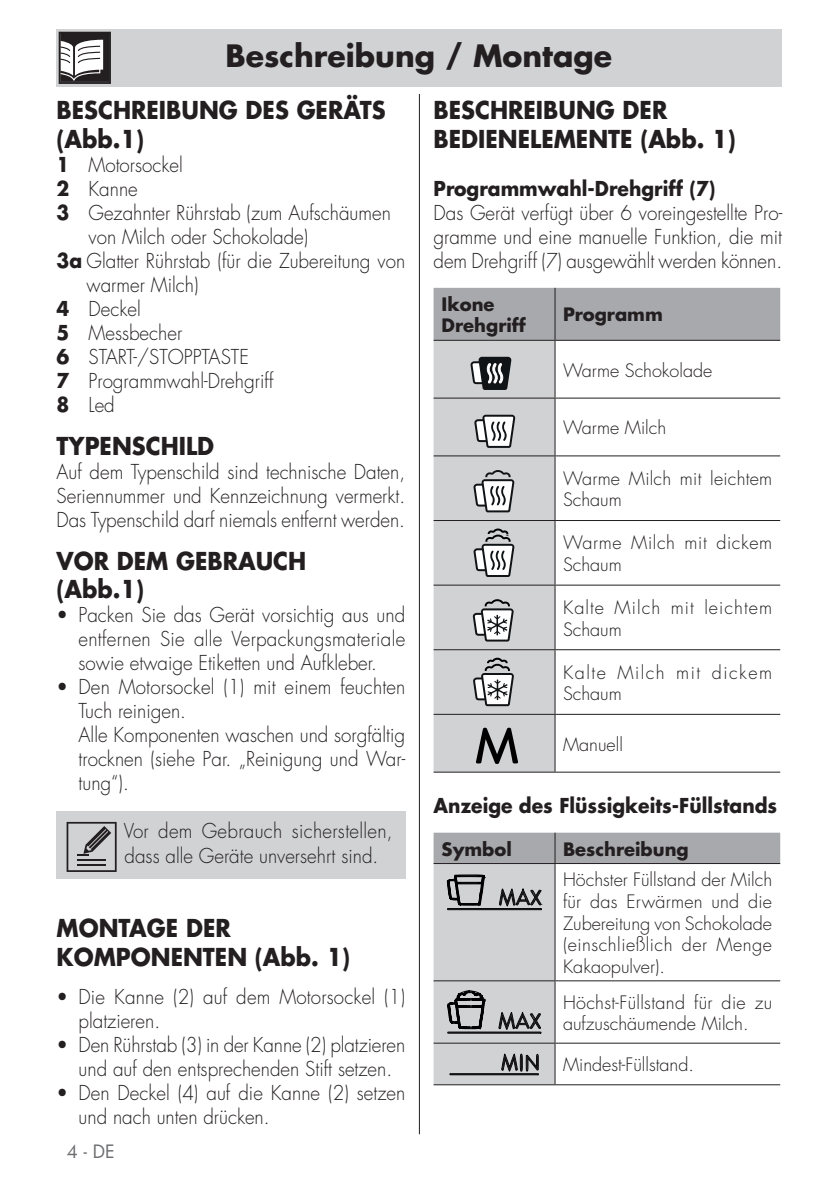
<style>
.page{position:relative;width:839px;height:1192px;background:#fff}
.page>*{position:absolute;margin:0;border:0;box-sizing:border-box;transform-origin:0 0}
.Testo{font:700 30px "Futura Std";color:#231f20}
.testo_tab{font:700 24px "Futura Std";color:#231f20;scale:.94 1}
.testo_tab-2{font:300 20px/24px "Futura Std";color:#231f20;scale:.94 1}
.testo_tab-3{font:700 20px "Futura Std";color:#231f20;scale:.94 1}
.Testo-2{font:300 18px/21.6px "Futura Std";letter-spacing:.01em;color:#231f20}
.Testo-3{font:700 18px/21.6px "Futura Std";color:#231f20}
.Testo-4{font:300 18px/21.6px "Futura Std";letter-spacing:.06em;color:#231f20}
.Testo-5{font:300 18px/21.6px "Futura Std";letter-spacing:.035em;color:#231f20}
.Testo-6{font:300 18px/21.6px "Futura Std";letter-spacing:.085em;color:#231f20}
.t1{font:18px "Futura";color:#6c6d70}
.s1{font-weight:700}
</style>
<div class="page">
<hr style="left:419px;top:94px;width:1px;height:1040px;background:#231f20">
<div style="left:57px;top:29px;width:725px;height:58px;background:#d1d2d4"></div>
<div style="left:57px;top:811px;width:349px;height:67px;background:#d1d2d4"></div>
<svg style="left:67px;top:822px;width:50px;height:50px"></svg>
<div style="left:434px;top:288px;width:346px;height:52px;background:#a8a9ad"></div>
<div style="left:434px;top:341px;width:121px;height:430px;background:#d1d2d4"></div>
<hr style="left:555px;top:288px;width:1px;height:52px;background:#231f20">
<hr style="left:434px;top:340px;width:121px;height:1px;background:#231f20">
<hr style="left:555px;top:340px;width:225px;height:1px;background:#231f20">
<hr style="left:555px;top:341px;width:1px;height:56px;background:#231f20">
<hr style="left:434px;top:397px;width:121px;height:1px;background:#231f20">
<hr style="left:555px;top:397px;width:225px;height:1px;background:#231f20">
<hr style="left:555px;top:398px;width:1px;height:57px;background:#231f20">
<hr style="left:434px;top:455px;width:121px;height:1px;background:#231f20">
<hr style="left:555px;top:455px;width:225px;height:1px;background:#231f20">
<hr style="left:555px;top:456px;width:1px;height:64px;background:#231f20">
<hr style="left:434px;top:520px;width:121px;height:1px;background:#231f20">
<hr style="left:555px;top:520px;width:225px;height:1px;background:#231f20">
<hr style="left:555px;top:521px;width:1px;height:63px;background:#231f20">
<hr style="left:434px;top:584px;width:121px;height:1px;background:#231f20">
<hr style="left:555px;top:584px;width:225px;height:1px;background:#231f20">
<hr style="left:555px;top:585px;width:1px;height:64px;background:#231f20">
<hr style="left:434px;top:649px;width:121px;height:1px;background:#231f20">
<hr style="left:555px;top:649px;width:225px;height:1px;background:#231f20">
<hr style="left:555px;top:650px;width:1px;height:64px;background:#231f20">
<hr style="left:434px;top:714px;width:121px;height:1px;background:#231f20">
<hr style="left:555px;top:714px;width:225px;height:1px;background:#231f20">
<hr style="left:555px;top:715px;width:1px;height:56px;background:#231f20">
<hr style="left:434px;top:771px;width:121px;height:1px;background:#231f20">
<hr style="left:555px;top:771px;width:225px;height:1px;background:#231f20">
<svg style="left:470px;top:357px;width:42px;height:33px"></svg>
<svg style="left:474px;top:415px;width:41px;height:33px"></svg>
<svg style="left:473px;top:470px;width:42px;height:42px"></svg>
<svg style="left:474px;top:528px;width:41px;height:49px"></svg>
<svg style="left:473px;top:599px;width:41px;height:42px"></svg>
<svg style="left:473px;top:657px;width:41px;height:49px"></svg>
<svg style="left:476px;top:727px;width:42px;height:37px;background:#7b7b7d"></svg>
<hr style="left:434px;top:1084px;width:121px;height:1px;background:#231f20">
<hr style="left:555px;top:1084px;width:225px;height:1px;background:#231f20">
<svg style="left:434px;top:832px;width:346px;height:252px"></svg>
<svg style="left:59px;top:32px;width:52px;height:52px;background:#817f80"></svg>
<p class="Testo" style="left:226px;top:36px;width:388px">Beschreibung / Montage</p>
<p class="testo_tab" style="left:57px;top:94px;width:352px">BESCHREIBUNG DES GERÄTS</p>
<p class="testo_tab" style="left:57px;top:123px;width:95px">(Abb.1)</p>
<p class="testo_tab-2" style="left:57px;top:153px;width:136px"><span class="s1">1</span> Motorsockel</p>
<p class="testo_tab-2" style="left:57px;top:177px;width:88px"><span class="s1">2</span> Kanne</p>
<p class="testo_tab-2" style="left:89px;top:201px;width:323px;text-indent:-32px"><span class="s1">3</span> Gezahnter Rührstab (zum Aufschäumen von Milch oder Schokolade)</p>
<p class="testo_tab-2" style="left:87px;top:249px;width:341px;text-indent:-30px"><span class="s1">3a</span> Glatter Rührstab (für die Zubereitung von warmer Milch)</p>
<p class="testo_tab-2" style="left:57px;top:297px;width:91px"><span class="s1">4</span> Deckel</p>
<p class="testo_tab-2" style="left:57px;top:321px;width:135px"><span class="s1">5</span> Messbecher</p>
<p class="testo_tab-2" style="left:57px;top:345px;width:206px"><span class="s1">6</span> START-/STOPPTASTE</p>
<p class="testo_tab-2" style="left:57px;top:369px;width:233px"><span class="s1">7</span> Programmwahl-Drehgriff</p>
<p class="testo_tab-2" style="left:57px;top:393px;width:63px"><span class="s1">8</span> Led</p>
<p class="testo_tab" style="left:57px;top:430px;width:169px">TYPENSCHILD</p>
<p class="testo_tab-2" style="left:57px;top:460px;width:372px;text-align:justify">Auf dem Typenschild sind technische Daten, Seriennummer und Kennzeichnung vermerkt.<br>Das Typenschild darf niemals entfernt werden.</p>
<p class="testo_tab" style="left:57px;top:544px;width:267px">VOR DEM GEBRAUCH</p>
<p class="testo_tab" style="left:57px;top:573px;width:95px">(Abb.1)</p>
<p class="testo_tab-2" style="left:79px;top:603px;width:349px;text-align:justify;text-indent:-22px">• Packen Sie das Gerät vorsichtig aus und entfernen Sie alle Verpackungsmateriale sowie etwaige Etiketten und Aufkleber.</p>
<p class="testo_tab-2" style="left:79px;top:675px;width:349px;text-indent:-22px">• Den Motorsockel (1) mit einem feuchten<br>Tuch reinigen.</p>
<p class="testo_tab-2" style="left:79px;top:723px;width:349px;text-align:justify">Alle Komponenten waschen und sorgfältig trocknen (siehe Par. „Reinigung und War&shy;tung“).</p>
<p class="testo_tab-2" style="left:124px;top:819px;width:288px">Vor dem Gebrauch sicherstellen, dass alle Geräte unversehrt sind.</p>
<p class="testo_tab" style="left:57px;top:912px;width:187px">MONTAGE DER</p>
<p class="testo_tab" style="left:57px;top:940px;width:314px">KOMPONENTEN (Abb. 1)</p>
<p class="testo_tab-2" style="left:79px;top:985px;width:349px;text-indent:-22px">• Die Kanne (2) auf dem Motorsockel (1) platzieren.</p>
<p class="testo_tab-2" style="left:57px;top:1033px;width:372px;text-align:center">• Den Rührstab (3) in der Kanne (2) platzieren und auf den entsprechenden Stift setzen.</p>
<p class="testo_tab-2" style="left:79px;top:1081px;width:349px;text-indent:-22px">• Den Deckel (4) auf die Kanne (2) setzen und nach unten drücken.</p>
<p class="t1" style="left:67px;top:1139px;width:49px">4 - DE</p>
<p class="testo_tab" style="left:434px;top:94px;width:250px">BESCHREIBUNG DER</p>
<p class="testo_tab" style="left:434px;top:123px;width:323px">BEDIENELEMENTE (Abb. 1)</p>
<p class="testo_tab-3" style="left:434px;top:175px;width:301px">Programmwahl-Drehgriff (7)</p>
<p class="testo_tab-2" style="left:434px;top:201px;width:372px;text-align:justify">Das Gerät verfügt über 6 voreingestellte Pro&shy;gramme und eine manuelle Funktion, die mit dem Drehgriff (7) ausgewählt werden können.</p>
<p class="Testo-3" style="left:442px;top:293px;width:86px">Ikone<br>Drehgriff</p>
<p class="Testo-3" style="left:563px;top:304px;width:101px">Programm</p>
<p class="Testo-2" style="left:563px;top:360px;width:151px">Warme Schokolade</p>
<p class="Testo-2" style="left:563px;top:417px;width:105px">Warme Milch</p>
<p class="Testo-2" style="left:563px;top:468px;width:211px">Warme Milch mit leichtem<br>Schaum</p>
<p class="Testo-5" style="left:563px;top:532px;width:211px">Warme Milch mit dickem<br>Schaum</p>
<p class="Testo-4" style="left:563px;top:597px;width:211px">Kalte Milch mit leichtem<br>Schaum</p>
<p class="Testo-6" style="left:563px;top:662px;width:211px">Kalte Milch mit dickem<br>Schaum</p>
<p class="Testo-2" style="left:563px;top:734px;width:61px">Manuell</p>
<p class="testo_tab-3" style="left:434px;top:791px;width:367px">Anzeige des Flüssigkeits-Füllstands</p>
<p class="Testo-3" style="left:442px;top:837px;width:72px">Symbol</p>
<p class="Testo-3" style="left:563px;top:837px;width:127px">Beschreibung</p>
<p class="Testo-2" style="left:563px;top:869px;width:211px;text-align:justify">Höchster Füllstand der Milch für das Erwärmen und die Zubereitung von Schokolade (einschließlich der Menge Kakaopulver).</p>
<p class="Testo-2" style="left:563px;top:991px;width:211px">Höchst-Füllstand für die zu aufzuschäumende Milch.</p>
<p class="Testo-2" style="left:563px;top:1054px;width:133px">Mindest-Füllstand.</p>
</div>
